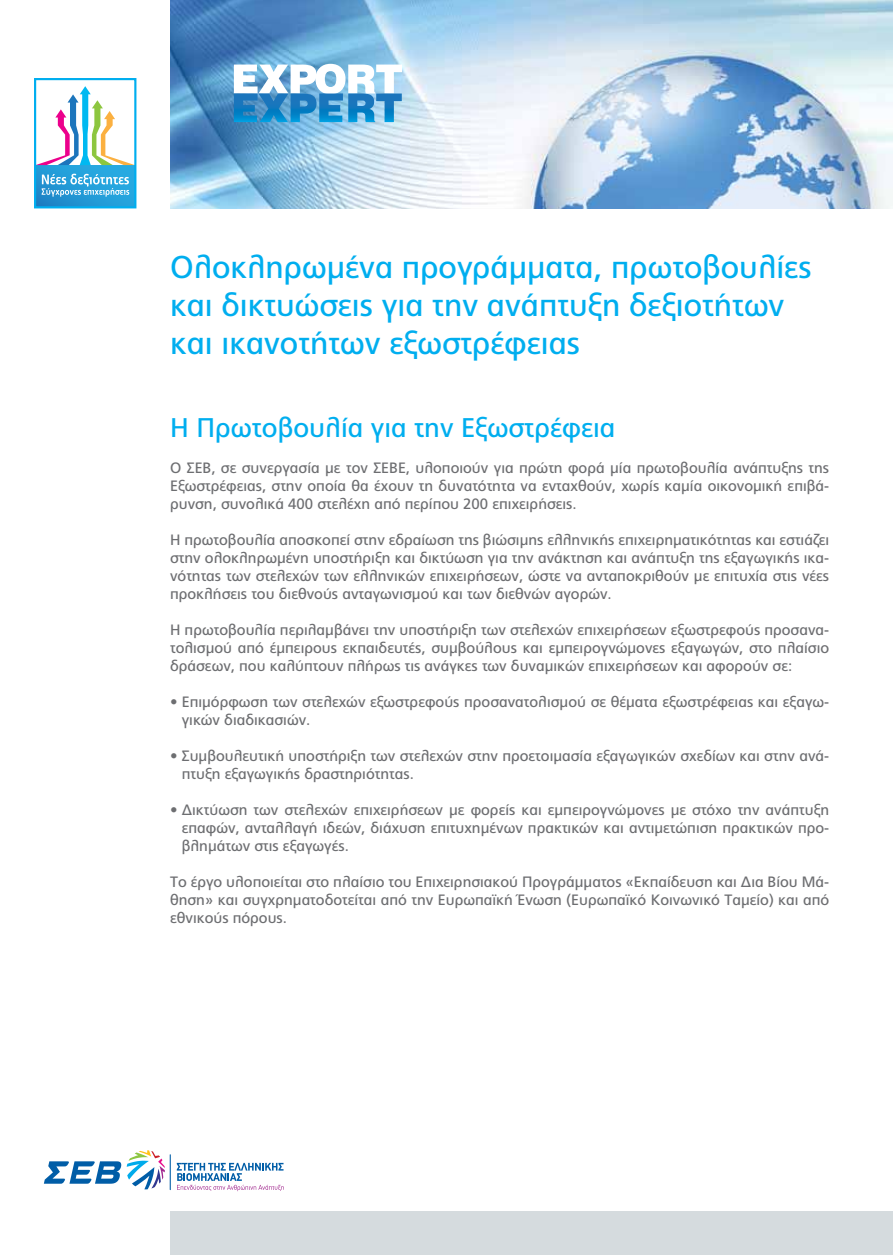
<style>
.page{position:relative;width:893px;height:1255px;background:#fff}
.page>*{position:absolute;margin:0;border:0;box-sizing:border-box;transform-origin:0 0}
.t1{font:31.5px/37.8px "PF Catalog";color:#00aeef}
.t2{font:27px "PF Catalog";color:#00aeef}
.t3{font:15px/18px "PF Catalog";color:#6d6e71;text-align:justify}
</style>
<div class="page">
<div style="left:170px;top:1211px;width:723px;height:43px;background:#d5dbde"></div>
<img style="left:170px;top:0;width:723px;height:208px">
<svg style="left:234px;top:64px;width:168px;height:58px"></svg>
<svg style="left:37px;top:165px;width:96px;height:40px;background:#249cd7"></svg>
<svg style="left:37px;top:86px;width:96px;height:79px"></svg>
<div style="left:34px;top:78px;width:102px;height:130px;border:2px solid #00aeef"></div>
<svg style="left:42px;top:174px;width:87px;height:23px;background:#60b8e3"></svg>
<svg style="left:44px;top:1161px;width:77px;height:22px"></svg>
<svg style="left:127px;top:1150px;width:38px;height:39px"></svg>
<hr style="left:170px;top:1154px;width:1px;height:35px;background:#005da7">
<svg style="left:177px;top:1162px;width:107px;height:29px"></svg>
<h1 class="t1" style="left:170px;top:248px;width:643px">Ολοκληρωμένα προγράμματα, πρωτοβουλίες και δικτυώσεις για την ανάπτυξη δεξιοτήτων και ικανοτήτων εξωστρέφειας</h1>
<h2 class="t2" style="left:170px;top:411px;width:447px">Η Πρωτοβουλία για την Εξωστρέφεια</h2>
<p class="t3" style="left:170px;top:458px;width:661px">Ο ΣΕΒ, σε συνεργασία με τον ΣΕΒΕ, υλοποιούν για πρώτη φορά μία πρωτοβουλία ανάπτυξης της Εξωστρέφειας, στην οποία θα έχουν τη δυνατότητα να ενταχθούν, χωρίς καμία οικονομική επιβά&shy;ρυνση, συνολικά 400 στελέχη από περίπου 200 επιχειρήσεις.</p>
<p class="t3" style="left:170px;top:530px;width:661px">Η πρωτοβουλία αποσκοπεί στην εδραίωση της βιώσιμης ελληνικής επιχειρηματικότητας και εστιάζει στην ολοκληρωμένη υποστήριξη και δικτύωση για την ανάκτηση και ανάπτυξη της εξαγωγικής ικα&shy;νότητας των στελεχών των ελληνικών επιχειρήσεων, ώστε να ανταποκριθούν με επιτυχία στις νέες προκλήσεις του διεθνούς ανταγωνισμού και των διεθνών αγορών.</p>
<p class="t3" style="left:170px;top:620px;width:661px">Η πρωτοβουλία περιλαμβάνει την υποστήριξη των στελεχών επιχειρήσεων εξωστρεφούς προσανα&shy;τολισμού από έμπειρους εκπαιδευτές, συμβούλους και εμπειρογνώμονες εξαγωγών, στο πλαίσιο δράσεων, που καλύπτουν πλήρως τις ανάγκες των δυναμικών επιχειρήσεων και αφορούν σε:</p>
<p class="t3" style="left:182px;top:692px;width:649px;text-indent:-12px">• Επιμόρφωση των στελεχών εξωστρεφούς προσανατολισμού σε θέματα εξωστρέφειας και εξαγω&shy;γικών διαδικασιών.</p>
<p class="t3" style="left:182px;top:746px;width:649px;text-indent:-12px">• Συμβουλευτική υποστήριξη των στελεχών στην προετοιμασία εξαγωγικών σχεδίων και στην ανά&shy;πτυξη εξαγωγικής δραστηριότητας.</p>
<p class="t3" style="left:182px;top:800px;width:649px;text-indent:-12px">• Δικτύωση των στελεχών επιχειρήσεων µε φορείς και εμπειρογνώμονες με στόχο την ανάπτυξη επαφών, ανταλλαγή ιδεών, διάχυση επιτυχημένων πρακτικών και αντιμετώπιση πρακτικών προ&shy;βλημάτων στις εξαγωγές.</p>
<p class="t3" style="left:170px;top:872px;width:661px">Το έργο υλοποιείται στο πλαίσιο του Επιχειρησιακού Προγράμματος «Εκπαίδευση και Δια Βίου Μά&shy;θηση» και συγχρηματοδοτείται από την Ευρωπαϊκή Ένωση (Ευρωπαϊκό Κοινωνικό Ταμείο) και από εθνικούς πόρους.</p>
</div>
